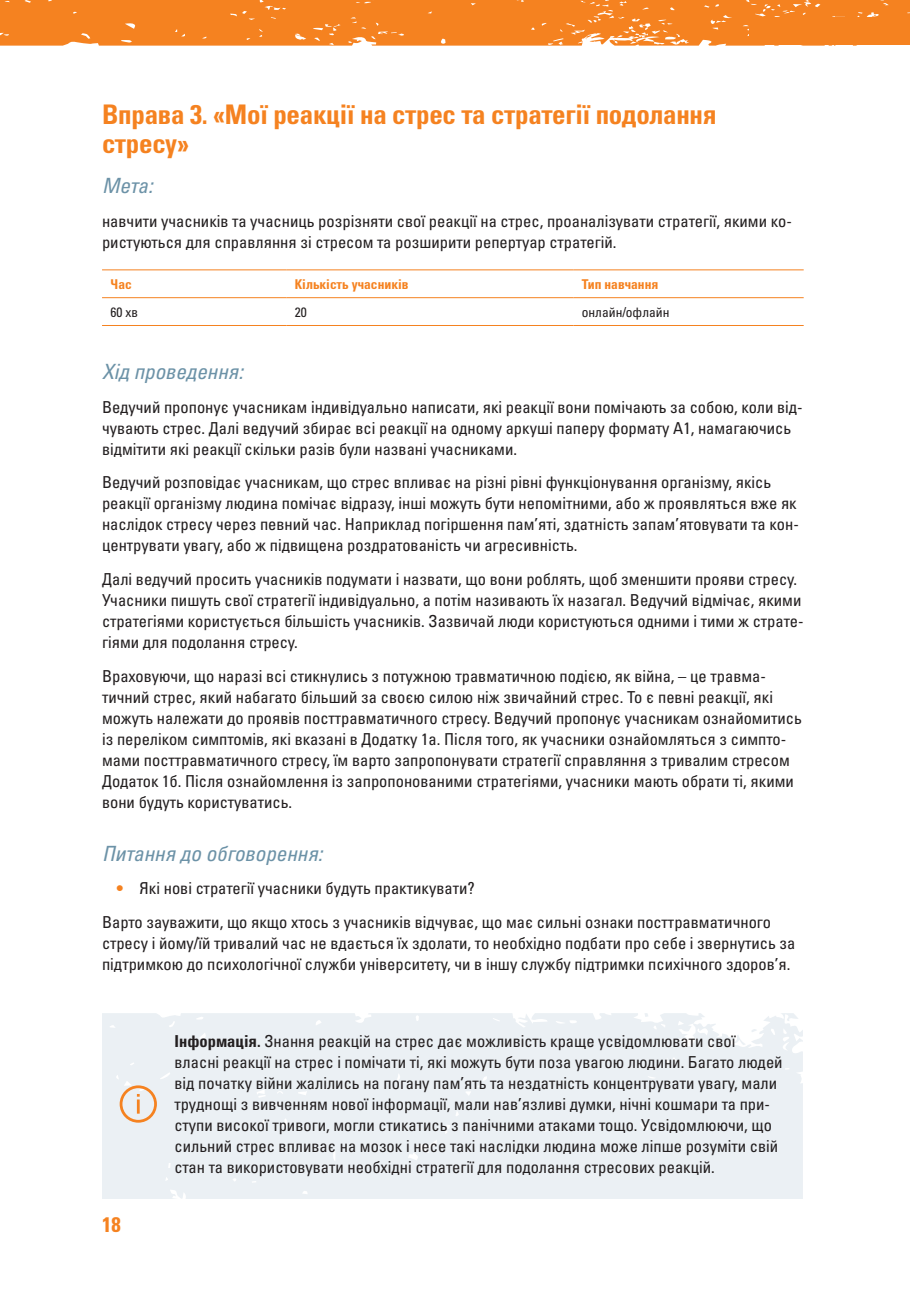
<style>
.page{position:relative;width:910px;height:1297px;background:#fff}
.page>*{position:absolute;margin:0;border:0;box-sizing:border-box;transform-origin:0 0}
.t1{font:27px/29.7px "Univers LTCYR 67 Bold Cond";letter-spacing:-.01em;color:#f58220}
.t2{font:21px "Univers LTCYR 57 Condensed Obl";color:#6c92a7}
.t3{font:21px "Univers LTCYR 67 Bold Cond";color:#f58220}
.t4{font:condensed 16.5px/21px "Univers LTCYR 57";color:#231f20}
.t5{font:13.5px "Univers LTCYR 67 Bold Cond";color:#f58220}
.t6{font:condensed 13.5px "Univers LTCYR 57";color:#231f20}
.s1{color:#f58220}
.s2{font-family:"Univers LTCYR 67 Bold Cond";font-stretch:normal}
</style>
<div class="page">
<svg style="left:0;top:0;width:910px;height:46px"></svg>
<div style="left:749px;top:18px;width:160px;height:27px;background:#f58220"></div>
<div style="left:102px;top:1013px;width:701px;height:185px;background:#ebf0f4"></div>
<svg style="left:780px;top:1013px;width:19px;height:8px"></svg>
<svg style="left:644px;top:1013px;width:4px;height:4px"></svg>
<svg style="left:733px;top:1028px;width:24px;height:18px"></svg>
<hr style="left:102px;top:269px;width:184px;height:1px;background:#f58220">
<hr style="left:286px;top:269px;width:287px;height:1px;background:#f58220">
<hr style="left:102px;top:297px;width:184px;height:1px;background:#f58220">
<hr style="left:286px;top:297px;width:287px;height:1px;background:#f58220">
<hr style="left:102px;top:325px;width:184px;height:1px;background:#f58220">
<hr style="left:286px;top:325px;width:287px;height:1px;background:#f58220">
<hr style="left:573px;top:325px;width:231px;height:1px;background:#f58220">
<hr style="left:573px;top:269px;width:231px;height:1px;background:#f58220">
<hr style="left:573px;top:297px;width:231px;height:1px;background:#f58220">
<div style="left:120px;top:1085px;width:37px;height:38px;border:3px solid #f58220;border-radius:50%"></div>
<hr style="left:137px;top:1099px;width:3px;height:15px;background:#f58220">
<h1 class="t1" style="left:102px;top:99px;width:616px">Вправа 3. «Мої реакції на стрес та стратегії подолання стресу»</h1>
<p class="t2" style="left:102px;top:173px;width:52px">Мета:</p>
<p class="t4" style="left:102px;top:210px;width:691px">навчити учасників та учасниць розрізняти свої реакції на стрес, проаналізувати стратегії, якими ко&shy;ристуються для справляння зі стресом та розширити репертуар стратегій.</p>
<p class="t5" style="left:111px;top:276px;width:23px">Час</p>
<p class="t5" style="left:295px;top:276px;width:115px">Кількість учасників</p>
<p class="t5" style="left:582px;top:276px;width:78px">Тип навчання</p>
<p class="t6" style="left:111px;top:304px;width:29px">60 хв</p>
<p class="t6" style="left:295px;top:304px;width:13px">20</p>
<p class="t6" style="left:582px;top:304px;width:89px">онлайн/офлайн</p>
<p class="t2" style="left:102px;top:358px;width:143px">Хід проведення:</p>
<p class="t4" style="left:102px;top:396px;width:702px">Ведучий пропонує учасникам індивідуально написати, які реакції вони помічають за собою, коли від&shy;чувають стрес. Далі ведучий збирає всі реакції на одному аркуші паперу формату А1, намагаючись відмітити які реакції скільки разів були названі учасниками.</p>
<p class="t4" style="left:102px;top:471px;width:698px">Ведучий розповідає учасникам, що стрес впливає на різні рівні функціонування організму, якісь реакції організму людина помічає відразу, інші можуть бути непомітними, або ж проявляться вже як наслідок стресу через певний час. Наприклад погіршення пам’яті, здатність запам’ятовувати та кон&shy;центрувати увагу, або ж підвищена роздратованість чи агресивність.</p>
<p class="t4" style="left:102px;top:568px;width:703px">Далі ведучий просить учасників подумати і назвати, що вони роблять, щоб зменшити прояви стресу.<br>Учасники пишуть свої стратегії індивідуально, а потім називають їх назагал. Ведучий відмічає, якими стратегіями користується більшість учасників. Зазвичай люди користуються одними і тими ж страте&shy;гіями для подолання стресу.</p>
<p class="t4" style="left:102px;top:665px;width:701px">Враховуючи, що наразі всі стикнулись з потужною травматичною подією, як війна, – це травма&shy;тичний стрес, який набагато більший за своєю силою ніж звичайний стрес. То є певні реакції, які можуть належати до проявів посттравматичного стресу. Ведучий пропонує учасникам ознайомитись із переліком симптомів, які вказані в Додатку 1а. Після того, як учасники ознайомляться з симпто&shy;мами посттравматичного стресу, їм варто запропонувати стратегії справляння з тривалим стресом Додаток 1б. Після ознайомлення із запропонованими стратегіями, учасники мають обрати ті, якими вони будуть користуватись.</p>
<p class="t2" style="left:102px;top:840px;width:222px">Питання до обговорення:</p>
<p class="t4" style="left:102px;top:871px;width:670px;line-height:33.8px;text-indent:15px"><span class="s1">•</span> Які нові стратегії учасники будуть практикувати?<br>Варто зауважити, що якщо хтось з учасників відчуває, що має сильні ознаки посттравматичного</p>
<p class="t4" style="left:102px;top:932px;width:695px">стресу і йому/їй тривалий час не вдається їх здолати, то необхідно подбати про себе і звернутись за підтримкою до психологічної служби університету, чи в іншу службу підтримки психічного здоров’я.</p>
<p class="t3" style="left:102px;top:1211px;width:20px">18</p>
<p class="t4" style="left:175px;top:1030px;width:610px"><span class="s2">Інформація.</span> Знання реакцій на стрес дає можливість краще усвідомлювати свої власні реакції на стрес і помічати ті, які можуть бути поза увагою людини. Багато людей від початку війни жалілись на погану пам’ять та нездатність концентрувати увагу, мали труднощі з вивченням нової інформації, мали нав’язливі думки, нічні кошмари та при&shy;ступи високої тривоги, могли стикатись з панічними атаками тощо. Усвідомлюючи, що сильний стрес впливає на мозок і несе такі наслідки людина може ліпше розуміти свій стан та використовувати необхідні стратегії для подолання стресових реакцій.</p>
</div>
